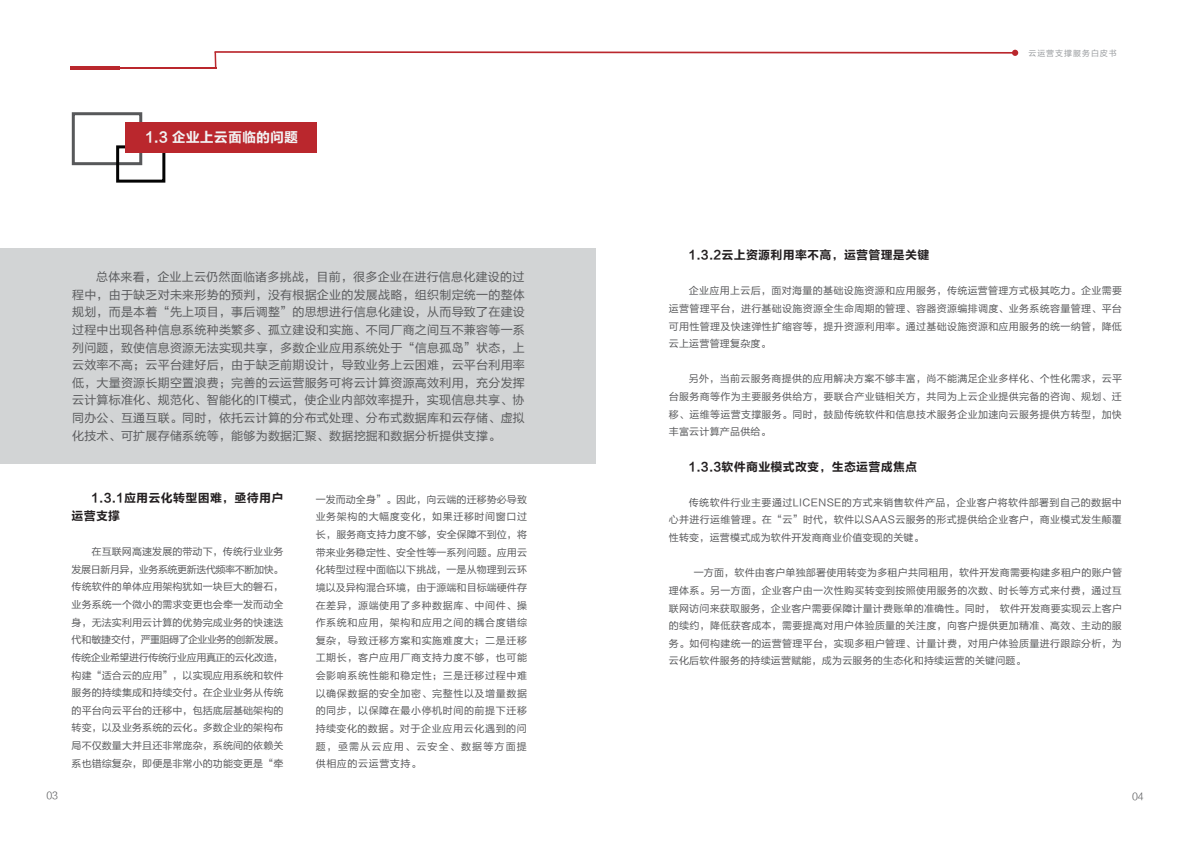
<style>
.page{position:relative;width:1191px;height:842px;background:#fff}
.page>*{position:absolute;margin:0;border:0;box-sizing:border-box;transform-origin:0 0}
.t1{font:14px "FZLTCHJW GB1 0";color:#f2f3f4}
.t2{font:12px/17.6px "FZLTHJW GB1 0";letter-spacing:.02em;color:#595a5c;text-align:justify}
.t3{font:12px/17.6px "FZLTCHJW GB1 0";letter-spacing:.02em;color:#231f20}
.t4{font:10px/17.6px "FZLTHJW GB1 0";letter-spacing:.03em;color:#57585a;text-align:justify}
.t5{font:10px "FZLTXHK";color:#595a5c}
.t6{font:8px "FZLTHJW GB1 0";color:#989b9e}
</style>
<div class="page">
<svg style="left:214px;top:50px;width:804px;height:17px"></svg>
<hr style="left:71px;top:67px;width:146px;height:2px;background:#ba272d">
<hr style="left:70px;top:66px;width:50px;height:4px;background:#ba272d">
<div style="left:72px;top:112px;width:70px;height:53px;border:3px solid #57585a"></div>
<div style="left:116px;top:145px;width:49px;height:38px;border:3px solid #030303"></div>
<div style="left:125px;top:122px;width:191px;height:31px;background:#ba272d"></div>
<div style="left:0;top:248px;width:595px;height:216px;background:#d2d4d5"></div>
<h1 class="t1" style="left:145px;top:129px;width:154px">1.3 企业上云面临的问题</h1>
<p class="t2" style="left:72px;top:268px;width:454px;text-indent:24px">总体来看，企业上云仍然面临诸多挑战，目前，很多企业在进行信息化建设的过程中，由于缺乏对未来形势的预判，没有根据企业的发展战略，组织制定统一的整体规划，而是本着“先上项目，事后调整”的思想进行信息化建设，从而导致了在建设过程中出现各种信息系统种类繁多、孤立建设和实施、不同厂商之间互不兼容等一系列问题，致使信息资源无法实现共享，多数企业应用系统处于“信息孤岛”状态，上云效率不高；云平台建好后，由于缺乏前期设计，导致业务上云困难，云平台利用率低，大量资源长期空置浪费；完善的云运营服务可将云计算资源高效利用，充分发挥云计算标准化、规范化、智能化的IT模式，使企业内部效率提升，实现信息共享、协同办公、互通互联。同时，依托云计算的分布式处理、分布式数据库和云存储、虚拟化技术、可扩展存储系统等，能够为数据汇聚、数据挖掘和数据分析提供支撑。</p>
<p class="t3" style="left:72px;top:490px;width:213px;text-indent:20px">1.3.1应用云化转型困难，亟待用户运营支撑</p>
<p class="t4" style="left:72px;top:543px;width:213px;text-indent:20px">在互联网高速发展的带动下，传统行业业务发展日新月异，业务系统更新迭代频率不断加快。传统软件的单体应用架构犹如一块巨大的磐石，业务系统一个微小的需求变更也会牵一发而动全身，无法实利用云计算的优势完成业务的快速迭代和敏捷交付，严重阻碍了企业业务的创新发展。传统企业希望进行传统行业应用真正的云化改造，构建“适合云的应用”，以实现应用系统和软件服务的持续集成和持续交付。在企业业务从传统的平台向云平台的迁移中，包括底层基础架构的转变，以及业务系统的云化。多数企业的架构布局不仅数量大并且还非常庞杂，系统间的依赖关系也错综复杂，即便是非常小的功能变更是“牵</p>
<p class="t4" style="left:316px;top:491px;width:213px">一发而动全身”。因此，向云端的迁移势必导致业务架构的大幅度变化，如果迁移时间窗口过长，服务商支持力度不够，安全保障不到位，将带来业务稳定性、安全性等一系列问题。应用云化转型过程中面临以下挑战，一是从物理到云环境以及异构混合环境，由于源端和目标端硬件存在差异，源端使用了多种数据库、中间件、操作系统和应用，架构和应用之间的耦合度错综复杂，导致迁移方案和实施难度大；二是迁移工期长，客户应用厂商支持力度不够，也可能会影响系统性能和稳定性；三是迁移过程中难以确保数据的安全加密、完整性以及增量数据的同步，以保障在最小停机时间的前提下迁移持续变化的数据。对于企业应用云化遇到的问题，亟需从云应用、云安全、数据等方面提供相应的云运营支持。</p>
<p class="t6" style="left:1028px;top:48px;width:90px">云 运 营 支 撑 服 务 白 皮 书</p>
<p class="t3" style="left:689px;top:246px;width:242px">1.3.2云上资源利用率不高，运营管理是关键</p>
<p class="t4" style="left:669px;top:282px;width:455px;text-indent:20px">企业应用上云后，面对海量的基础设施资源和应用服务，传统运营管理方式极其吃力。企业需要运营管理平台，进行基础设施资源全生命周期的管理、容器资源编排调度、业务系统容量管理、平台可用性管理及快速弹性扩缩容等，提升资源利用率。通过基础设施资源和应用服务的统一纳管，降低云上运营管理复杂度。</p>
<p class="t4" style="left:669px;top:370px;width:455px;text-indent:20px">另外，当前云服务商提供的应用解决方案不够丰富，尚不能满足企业多样化、个性化需求，云平台服务商等作为主要服务供给方，要联合产业链相关方，共同为上云企业提供完备的咨询、规划、迁移、运维等运营支撑服务。同时，鼓励传统软件和信息技术服务企业加速向云服务提供方转型，加快丰富云计算产品供给。</p>
<p class="t3" style="left:689px;top:458px;width:230px">1.3.3软件商业模式改变，生态运营成焦点</p>
<p class="t4" style="left:669px;top:494px;width:454px;text-indent:20px">传统软件行业主要通过LICENSE的方式来销售软件产品，企业客户将软件部署到自己的数据中心并进行运维管理。在“云”时代，软件以SAAS云服务的形式提供给企业客户，商业模式发生颠覆性转变，运营模式成为软件开发商商业价值变现的关键。</p>
<p class="t4" style="left:669px;top:564px;width:454px;text-indent:25px">一方面，软件由客户单独部署使用转变为多租户共同租用，软件开发商需要构建多租户的账户管理体系。另一方面，企业客户由一次性购买转变到按照使用服务的次数、时长等方式来付费，通过互联网访问来获取服务，企业客户需要保障计量计费账单的准确性。同时， 软件开发商要实现云上客户的续约，降低获客成本，需要提高对用户体验质量的关注度，向客户提供更加精准、高效、主动的服务。如何构建统一的运营管理平台，实现多租户管理、计量计费，对用户体验质量进行跟踪分析，为云化后软件服务的持续运营赋能，成为云服务的生态化和持续运营的关键问题。</p>
<p class="t5" style="left:47px;top:790px;width:13px">03</p>
<p class="t5" style="left:1132px;top:791px;width:13px">04</p>
</div>
